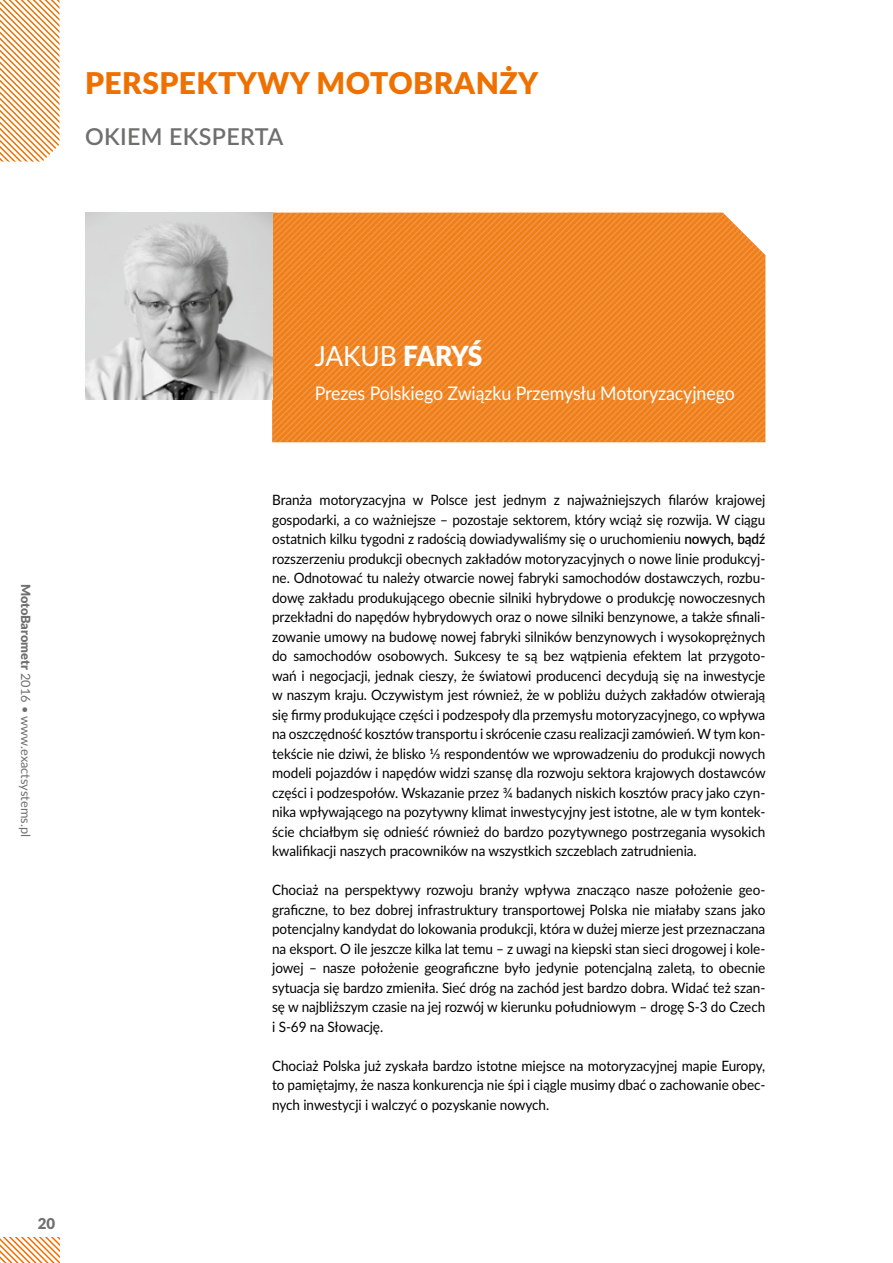
<style>
.page{position:relative;width:893px;height:1263px;background:#fff}
.page>*{position:absolute;margin:0;border:0;box-sizing:border-box;transform-origin:0 0}
.t1{font:900 30px "Lato";letter-spacing:.015em;color:#ee7100}
.t2{font:27.75px "Lato";letter-spacing:-.005em;color:#fff;scale:.95 1}
.t3{font:600 23.25px "Lato";letter-spacing:.015em;color:#6f6f6e}
.t4{font:18.75px "Lato";letter-spacing:-.005em;color:#fff;scale:.95 1}
.t5{font:900 15px "Lato";color:#6f6f6e}
.t6{font:14.25px/19.5px "Lato";letter-spacing:-.005em;color:#000;text-align:justify;scale:.95 1}
.t7{font:12.75px "Lato";color:#6f6f6e}
.s1{font-weight:900}
.s2{font-weight:600}
</style>
<div class="page">
<svg style="left:0;top:1237px;width:60px;height:26px"></svg>
<svg style="left:0;top:0;width:60px;height:162px"></svg>
<svg style="left:272px;top:213px;width:493px;height:229px;background:#f08728"></svg>
<img style="left:85px;top:213px;width:187px;height:187px">
<h1 class="t1" style="left:85px;top:60px;width:455px">PERSPEKTYWY MOTOBRANŻY</h1>
<h3 class="t3" style="left:85px;top:119px;width:200px">OKIEM EKSPERTA</h3>
<p class="t7" style="left:35px;top:584px;width:255px;rotate:90deg"><span class="s1">MotoBarometr</span> 2016 • www.exactsystems.pl</p>
<p class="t5" style="left:38px;top:1212px;width:19px">20</p>
<h2 class="t2" style="left:315px;top:336px;width:178px">JAKUB <span class="s1">FARYŚ</span></h2>
<h3 class="t4" style="left:315px;top:379px;width:444px">Prezes Polskiego Związku Przemysłu Motoryzacyjnego</h3>
<p class="t6" style="left:272px;top:490px;width:521px">Branża motoryzacyjna w Polsce jest jednym z najważniejszych filarów krajowej gospodarki, a co ważniejsze – pozostaje sektorem, który wciąż się rozwija. W ciągu ostatnich kilku tygodni z radością dowiadywaliśmy się o uruchomieniu <span class="s2">nowych, bądź </span>rozszerzeniu produkcji obecnych zakładów motoryzacyjnych o nowe linie produkcyj&shy;ne. Odnotować tu należy otwarcie nowej fabryki samochodów dostawczych, rozbu&shy;dowę zakładu produkującego obecnie silniki hybrydowe o produkcję nowoczesnych przekładni do napędów hybrydowych oraz o nowe silniki benzynowe, a także sfinali&shy;zowanie umowy na budowę nowej fabryki silników benzynowych i wysokoprężnych do samochodów osobowych. Sukcesy te są bez wątpienia efektem lat przygoto&shy;wań i negocjacji, jednak cieszy, że światowi producenci decydują się na inwestycje w naszym kraju. Oczywistym jest również, że w pobliżu dużych zakładów otwierają się firmy produkujące części i podzespoły dla przemysłu motoryzacyjnego, co wpływa na oszczędność kosztów transportu i skrócenie czasu realizacji zamówień. W tym kon&shy;tekście nie dziwi, że blisko 1/3 respondentów we wprowadzeniu do produkcji nowych modeli pojazdów i napędów widzi szansę dla rozwoju sektora krajowych dostawców części i podzespołów. Wskazanie przez ¾ badanych niskich kosztów pracy jako czyn&shy;nika wpływającego na pozytywny klimat inwestycyjny jest istotne, ale w tym kontek&shy;ście chciałbym się odnieść również do bardzo pozytywnego postrzegania wysokich kwalifikacji naszych pracowników na wszystkich szczeblach zatrudnienia.</p>
<p class="t6" style="left:272px;top:880px;width:521px">Chociaż na perspektywy rozwoju branży wpływa znacząco nasze położenie geo&shy;graficzne, to bez dobrej infrastruktury transportowej Polska nie miałaby szans jako potencjalny kandydat do lokowania produkcji, która w dużej mierze jest przeznaczana na eksport. O ile jeszcze kilka lat temu – z uwagi na kiepski stan sieci drogowej i kole&shy;jowej – nasze położenie geograficzne było jedynie potencjalną zaletą, to obecnie sytuacja się bardzo zmieniła. Sieć dróg na zachód jest bardzo dobra. Widać też szan&shy;sę w najbliższym czasie na jej rozwój w kierunku południowym – drogę S-3 do Czech i S-69 na Słowację.</p>
<p class="t6" style="left:272px;top:1055px;width:521px">Chociaż Polska już zyskała bardzo istotne miejsce na motoryzacyjnej mapie Europy, to pamiętajmy, że nasza konkurencja nie śpi i ciągle musimy dbać o zachowanie obec&shy;nych inwestycji i walczyć o pozyskanie nowych.</p>
</div>
